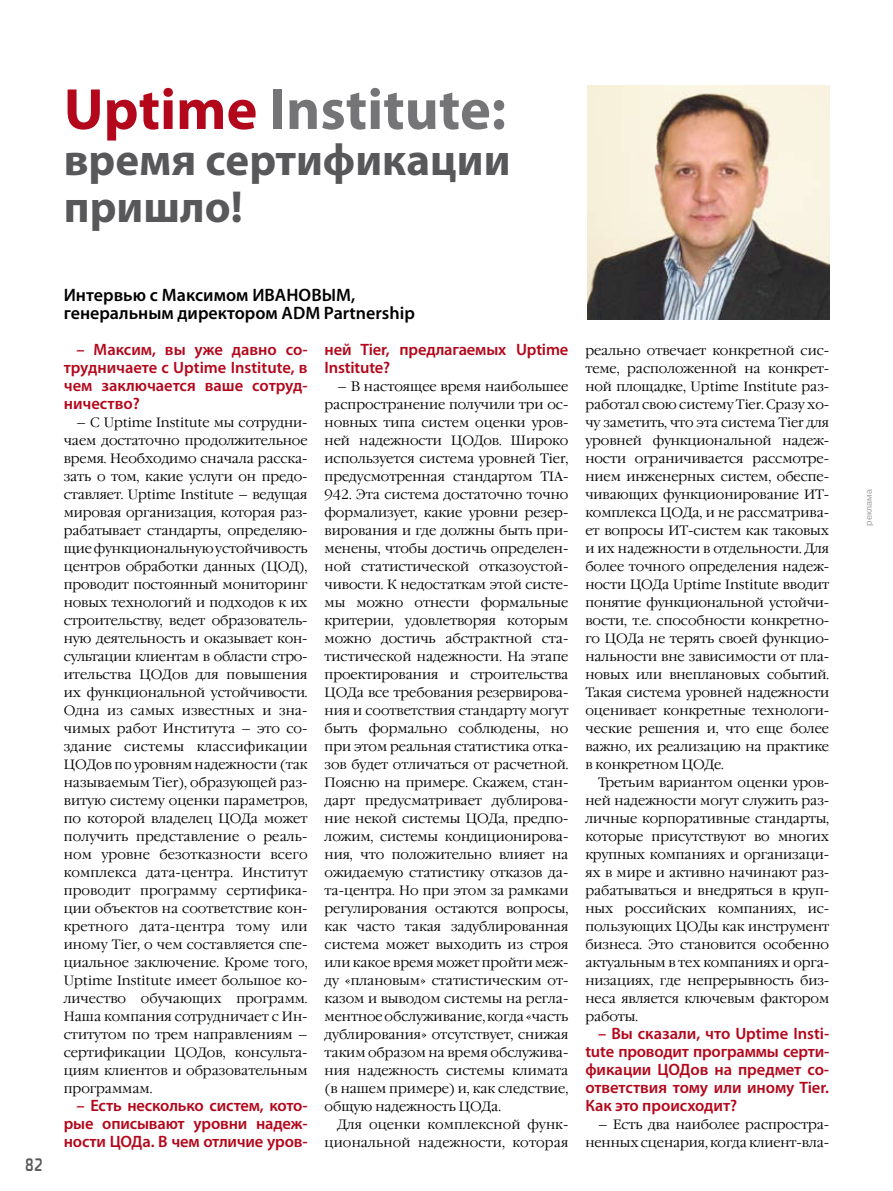
<style>
.page{position:relative;width:893px;height:1191px;background:#fff}
.page>*{position:absolute;margin:0;border:0;box-sizing:border-box;transform-origin:0 0}
.t1{font:700 58.5px "Myriad Pro";color:#757477}
.t2{font:700 45px/46.5px "Myriad Pro";color:#58585a}
.t3{font:600 18px/18px "Myriad Pro";color:#000}
.t4{font:700 18px "Magistral C";color:#58585a;scale:.7 1}
.t5{font:600 16.5px/18px "Myriad Pro";letter-spacing:-.01em;color:#b3071b;text-align:justify}
.t6{font:300 13.5px/18px "Garamond C";letter-spacing:-.005em;color:#000;text-align:justify}
.t7{font:9px "Pragmatica C";color:#9c9d9f}
.s1{color:#b3071b}
</style>
<div class="page">
<img style="left:587px;top:85px;width:242px;height:234px">
<h1 class="t1" style="left:64px;top:71px;width:444px"><span class="s1">Uptime</span> Institute:</h1>
<h2 class="t2" style="left:64px;top:136px;width:448px">время сертификации пришло!</h2>
<h3 class="t4" style="left:26px;top:1154px;width:26px">82</h3>
<h3 class="t3" style="left:64px;top:286px;width:353px">Интервью с Максимом ИВАНОВЫМ, генеральным директором ADM Partnership</h3>
<p class="t5" style="left:64px;top:340px;width:245px;text-indent:13px">– Максим, вы уже давно со&shy;трудничаете с Uptime Institute, в чем заключается ваше сотруд&shy;ничество?</p>
<p class="t6" style="left:64px;top:414px;width:245px;text-indent:13px">– С Uptime Institute мы сотрудни&shy;чаем достаточно продолжительное время. Необходимо сначала расска&shy;зать о том, какие услуги он предо&shy;ставляет. Uptime Institute – ведущая мировая организация, которая раз&shy;рабатывает стандарты, определяю&shy;щие функциональную устойчивость центров обработки данных (ЦОД), проводит постоянный мониторинг новых технологий и подходов к их строительству, ведет образователь&shy;ную деятельность и оказывает кон&shy;сультации клиентам в области стро&shy;ительства ЦОДов для повышения их функциональной устойчивости.<br>Одна из самых известных и зна&shy;чимых работ Института – это со&shy;здание системы классификации ЦОДов по уровням надежности (так называемым Tier), образующей раз&shy;витую систему оценки параметров, по которой владелец ЦОДа может получить представление о реаль&shy;ном уровне безотказности всего комплекса дата-центра. Институт проводит программу сертифика&shy;ции объектов на соответствие кон&shy;кретного дата-центра тому или иному Tier, о чем составляется спе&shy;циальное заключение. Кроме того, Uptime Institute имеет большое ко&shy;личество обучающих программ.<br>Наша компания сотрудничает с Ин&shy;ститутом по трем направлениям – сертификации ЦОДов, консульта&shy;циям клиентов и образовательным программам.</p>
<p class="t5" style="left:64px;top:1096px;width:245px;text-indent:13px">– Есть несколько систем, кото&shy;рые описывают уровни надеж&shy;ности ЦОДа. В чем отличие уров-</p>
<p class="t5" style="left:325px;top:340px;width:245px">ней Tier, предлагаемых Uptime<br>Institute?</p>
<p class="t6" style="left:325px;top:378px;width:245px;text-indent:13px">– В настоящее время наибольшее распространение получили три ос&shy;новных типа систем оценки уров&shy;ней надежности ЦОДов. Широко используется система уровней Tier, предусмотренная стандартом TIA-942. Эта система достаточно точно формализует, какие уровни резер&shy;вирования и где должны быть при&shy;менены, чтобы достичь определен&shy;ной статистической отказоустой&shy;чивости. К недостаткам этой систе&shy;мы можно отнести формальные критерии, удовлетворяя которым можно достичь абстрактной ста&shy;тистической надежности. На этапе проектирования и строительства ЦОДа все требования резервирова&shy;ния и соответствия стандарту могут быть формально соблюдены, но при этом реальная статистика отка&shy;зов будет отличаться от расчетной.<br>Поясню на примере. Скажем, стан&shy;дарт предусматривает дублирова&shy;ние некой системы ЦОДа, предпо&shy;ложим, системы кондиционирова&shy;ния, что положительно влияет на ожидаемую статистику отказов да&shy;та-центра. Но при этом за рамками регулирования остаются вопросы, как часто такая задублированная система может выходить из строя или какое время может пройти меж&shy;ду «плановым» статистическим от&shy;казом и выводом системы на регла&shy;ментное обслуживание, когда «часть дублирования» отсутствует, снижая таким образом на время обслужива&shy;ния надежность системы климата (в нашем примере) и, как следствие, общую надежность ЦОДа.</p>
<p class="t6" style="left:325px;top:1116px;width:245px;text-align:right">Для оценки комплексной функ&shy;циональной надежности, которая</p>
<p class="t6" style="left:585px;top:342px;width:245px">реально отвечает конкретной сис&shy;теме, расположенной на конкрет&shy;ной площадке, Uptime Institute раз&shy;работал свою систему Tier. Сразу хо&shy;чу заметить, что эта система Tier для уровней функциональной надеж&shy;ности ограничивается рассмотре&shy;нием инженерных систем, обеспе&shy;чивающих функционирование ИТ&shy;комплекса ЦОДа, и не рассматрива&shy;ет вопросы ИТ-систем как таковых и их надежности в отдельности. Для более точного определения надеж&shy;ности ЦОДа Uptime Institute вводит понятие функциональной устойчи&shy;вости, т.е. способности конкретно&shy;го ЦОДа не терять своей функцио&shy;нальности вне зависимости от пла&shy;новых или внеплановых событий.<br>Такая система уровней надежности оценивает конкретные технологи&shy;ческие решения и, что еще более важно, их реализацию на практике в конкретном ЦОДе.</p>
<p class="t6" style="left:585px;top:774px;width:245px;text-indent:13px">Третьим вариантом оценки уров&shy;ней надежности могут служить раз&shy;личные корпоративные стандарты, которые присутствуют во многих крупных компаниях и организаци&shy;ях в мире и активно начинают раз&shy;рабатываться и внедряться в круп&shy;ных российских компаниях, ис&shy;пользующих ЦОДы как инструмент бизнеса. Это становится особенно актуальным в тех компаниях и орга&shy;низациях, где непрерывность биз&shy;неса является ключевым фактором работы.</p>
<p class="t5" style="left:585px;top:1024px;width:245px;text-indent:13px">– Вы сказали, что Uptime Insti&shy;tute проводит программы серти&shy;фикации ЦОДов на предмет со&shy;ответствия тому или иному Tier.<br>Как это происходит?</p>
<p class="t6" style="left:585px;top:1116px;width:245px;text-align:right">– Есть два наиболее распростра&shy;ненных сценария, когда клиент-вла-</p>
<p class="t7" style="left:864px;top:525px;width:38px;rotate:-90deg">реклама</p>
</div>
